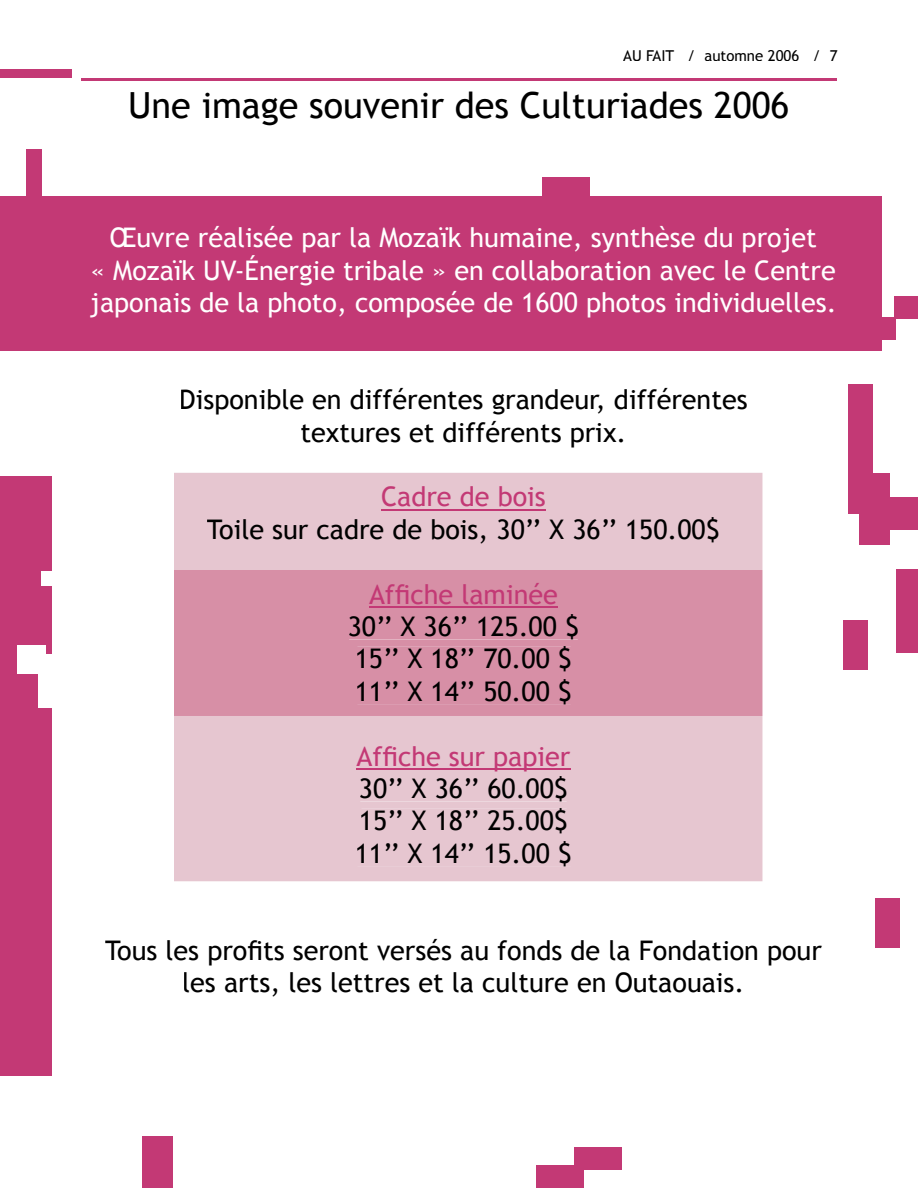
<style>
.page{position:relative;width:918px;height:1188px;background:#fff}
.page>*{position:absolute;margin:0;border:0;box-sizing:border-box;transform-origin:0 0}
.t1{font:36px "Trebuchet MS";color:#000}
.t2{font:27px/32.4px "Trebuchet MS";color:#000;text-align:center}
.t3{font:27px/32.4px "Trebuchet MS";color:#fff;text-align:center}
.t4{font:27px "Trebuchet MS";color:#c33975}
.t5{font:15px "Trebuchet MS";color:#000}
</style>
<div class="page">
<hr style="left:81px;top:78px;width:756px;height:3px;background:#c33975">
<div style="left:174px;top:473px;width:588px;height:408px;background:#e6c6d0"></div>
<div style="left:174px;top:570px;width:588px;height:146px;background:#d78fa6"></div>
<div style="left:0;top:476px;width:52px;height:600px;background:#c33975"></div>
<div style="left:26px;top:149px;width:16px;height:49px;background:#c33975"></div>
<div style="left:0;top:197px;width:881px;height:154px;background:#c33975"></div>
<div style="left:848px;top:384px;width:25px;height:130px;background:#c33975"></div>
<div style="left:860px;top:473px;width:30px;height:71px;background:#c33975"></div>
<div style="left:844px;top:620px;width:24px;height:50px;background:#c33975"></div>
<div style="left:887px;top:497px;width:31px;height:33px;background:#c33975"></div>
<div style="left:896px;top:569px;width:22px;height:83px;background:#c33975"></div>
<div style="left:894px;top:296px;width:24px;height:23px;background:#c33975"></div>
<div style="left:870px;top:318px;width:26px;height:22px;background:#c33975"></div>
<div style="left:39px;top:654px;width:42px;height:54px;background:#fff"></div>
<div style="left:17px;top:646px;width:28px;height:28px;background:#fff"></div>
<div style="left:41px;top:571px;width:18px;height:14px;background:#fff"></div>
<div style="left:0;top:70px;width:72px;height:8px;background:#c33975"></div>
<div style="left:543px;top:178px;width:47px;height:22px;background:#c33975"></div>
<div style="left:536px;top:1165px;width:48px;height:23px;background:#c33975"></div>
<div style="left:575px;top:1147px;width:47px;height:23px;background:#c33975"></div>
<div style="left:143px;top:1136px;width:30px;height:52px;background:#c33975"></div>
<div style="left:875px;top:899px;width:25px;height:49px;background:#c33975"></div>
<hr style="left:381px;top:509px;width:165px;height:2px;background:#c33975">
<div style="left:207px;top:517px;width:512px;height:27px;background:#e6c6d0"></div>
<hr style="left:369px;top:606px;width:189px;height:2px;background:#c33975">
<div style="left:349px;top:614px;width:229px;height:25px;background:#d78fa6"></div>
<div style="left:357px;top:647px;width:214px;height:25px;background:#d78fa6"></div>
<div style="left:357px;top:679px;width:214px;height:25px;background:#d78fa6"></div>
<hr style="left:356px;top:768px;width:215px;height:2px;background:#c33975">
<div style="left:360px;top:776px;width:207px;height:25px;background:#e6c6d0"></div>
<div style="left:362px;top:809px;width:205px;height:25px;background:#e6c6d0"></div>
<div style="left:357px;top:841px;width:214px;height:25px;background:#e6c6d0"></div>
<p class="t5" style="left:623px;top:47px;width:216px">AU FAIT / automne 2006 / 7</p>
<h1 class="t1" style="left:128px;top:84px;width:663px">Une image souvenir des Culturiades 2006</h1>
<p class="t3" style="left:90px;top:222px;width:748px">Œuvre réalisée par la Mozaïk humaine, synthèse du projet<br>« Mozaïk UV-Énergie tribale » en collaboration avec le Centre japonais de la photo, composée de 1600 photos individuelles.</p>
<p class="t2" style="left:179px;top:384px;width:570px">Disponible en différentes grandeur, différentes textures et différents prix.</p>
<p class="t4" style="left:381px;top:481px;width:166px">Cadre de bois</p>
<p class="t2" style="left:207px;top:514px;width:514px">Toile sur cadre de bois, 30’’ X 36’’ 150.00$</p>
<p class="t4" style="left:369px;top:578px;width:190px">Affiche laminée</p>
<p class="t2" style="left:348px;top:611px;width:233px;text-align:left">30’’ X 36’’ 125.00 $<br>15’’ X 18’’ 70.00 $<br>11’’ X 14’’ 50.00 $</p>
<p class="t4" style="left:356px;top:740px;width:215px">Affiche sur papier</p>
<p class="t2" style="left:355px;top:773px;width:219px;text-align:left">30’’ X 36’’ 60.00$<br>15’’ X 18’’ 25.00$<br>11’’ X 14’’ 15.00 $</p>
<p class="t2" style="left:105px;top:935px;width:718px">Tous les profits seront versés au fonds de la Fondation pour les arts, les lettres et la culture en Outaouais.</p>
</div>
